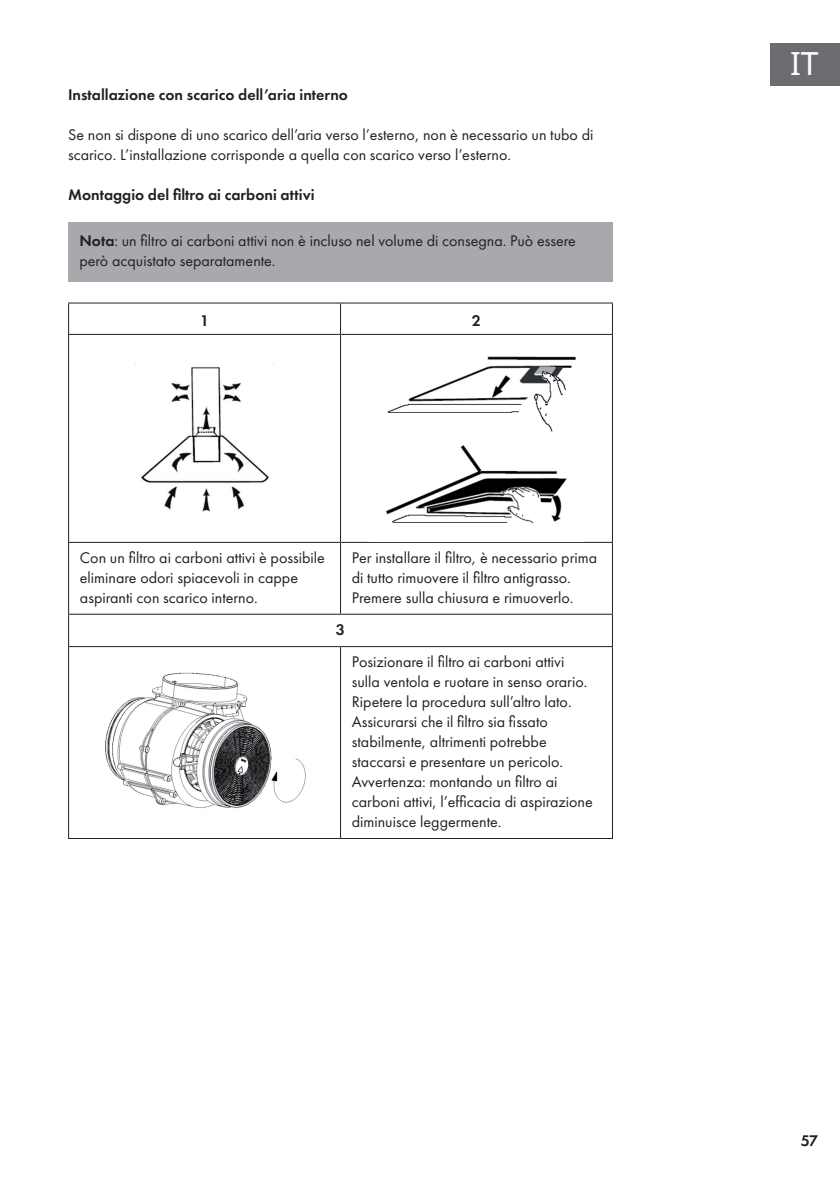
<style>
.page{position:relative;width:840px;height:1191px;background:#fff}
.page>*{position:absolute;margin:0;border:0;box-sizing:border-box;transform-origin:0 0}
.t1{font:32px "Noto Sans";color:#fff}
.t2{font:16px/20px "Futura PTW08";color:#231f20}
.t3{font:600 16px "Futura PTW08";color:#231f20}
.s1{font-weight:600}
</style>
<div class="page">
<div style="left:770px;top:43px;width:69px;height:42px;background:#6c6d70"></div>
<div style="left:68px;top:222px;width:544px;height:59px;background:#a8a9ad"></div>
<hr style="left:68px;top:302px;width:272px;height:1px;background:#231f20">
<hr style="left:68px;top:303px;width:1px;height:31px;background:#231f20">
<hr style="left:340px;top:302px;width:272px;height:1px;background:#231f20">
<hr style="left:340px;top:303px;width:1px;height:31px;background:#231f20">
<hr style="left:611px;top:303px;width:1px;height:31px;background:#231f20">
<hr style="left:68px;top:334px;width:272px;height:1px;background:#231f20">
<hr style="left:68px;top:335px;width:1px;height:207px;background:#231f20">
<hr style="left:340px;top:334px;width:272px;height:1px;background:#231f20">
<hr style="left:340px;top:335px;width:1px;height:207px;background:#231f20">
<hr style="left:611px;top:335px;width:1px;height:207px;background:#231f20">
<hr style="left:68px;top:542px;width:272px;height:1px;background:#231f20">
<hr style="left:68px;top:543px;width:1px;height:70px;background:#231f20">
<hr style="left:340px;top:542px;width:272px;height:1px;background:#231f20">
<hr style="left:340px;top:543px;width:1px;height:70px;background:#231f20">
<hr style="left:611px;top:543px;width:1px;height:70px;background:#231f20">
<hr style="left:68px;top:613px;width:272px;height:1px;background:#231f20">
<hr style="left:68px;top:614px;width:1px;height:32px;background:#231f20">
<hr style="left:68px;top:646px;width:272px;height:1px;background:#231f20">
<hr style="left:68px;top:647px;width:1px;height:191px;background:#231f20">
<hr style="left:68px;top:838px;width:272px;height:1px;background:#231f20">
<hr style="left:340px;top:613px;width:272px;height:1px;background:#231f20">
<hr style="left:611px;top:614px;width:1px;height:32px;background:#231f20">
<hr style="left:340px;top:646px;width:272px;height:1px;background:#231f20">
<hr style="left:340px;top:647px;width:1px;height:191px;background:#231f20">
<hr style="left:611px;top:647px;width:1px;height:191px;background:#231f20">
<hr style="left:340px;top:838px;width:272px;height:1px;background:#231f20">
<img style="left:135px;top:364px;width:134px;height:148px">
<img style="left:386px;top:356px;width:190px;height:168px">
<img style="left:105px;top:672px;width:201px;height:136px">
<p class="t3" style="left:68px;top:85px;width:281px">Installazione con scarico dell’aria interno</p>
<p class="t2" style="left:68px;top:125px;width:526px">Se non si dispone di uno scarico dell’aria verso l’esterno, non è necessario un tubo di scarico. L’installazione corrisponde a quella con scarico verso l’esterno.</p>
<p class="t3" style="left:68px;top:185px;width:248px">Montaggio del filtro ai carboni attivi</p>
<p class="t2" style="left:79px;top:231px;width:497px"><span class="s1">Nota</span>: un filtro ai carboni attivi non è incluso nel volume di consegna. Può essere però acquistato separatamente.</p>
<p class="t3" style="left:200px;top:311px;width:11px">1</p>
<p class="t3" style="left:471px;top:311px;width:11px">2</p>
<p class="t2" style="left:80px;top:547px;width:246px">Con un filtro ai carboni attivi è possibile eliminare odori spiacevoli in cappe aspiranti con scarico interno.</p>
<p class="t2" style="left:352px;top:547px;width:247px">Per installare il filtro, è necessario prima di tutto rimuovere il filtro antigrasso.<br>Premere sulla chiusura e rimuoverlo.</p>
<p class="t3" style="left:336px;top:620px;width:11px">3</p>
<p class="t2" style="left:351px;top:651px;width:242px">Posizionare il filtro ai carboni attivi sulla ventola e ruotare in senso orario.<br>Ripetere la procedura sull’altro lato.<br>Assicurarsi che il filtro sia fissato stabilmente, altrimenti potrebbe staccarsi e presentare un pericolo.<br>Avvertenza: montando un filtro ai carboni attivi, l’efficacia di aspirazione diminuisce leggermente.</p>
<h1 class="t1" style="left:789px;top:41px;width:30px">IT</h1>
<p class="t3" style="left:800px;top:1130px;width:19px">57</p>
</div>
